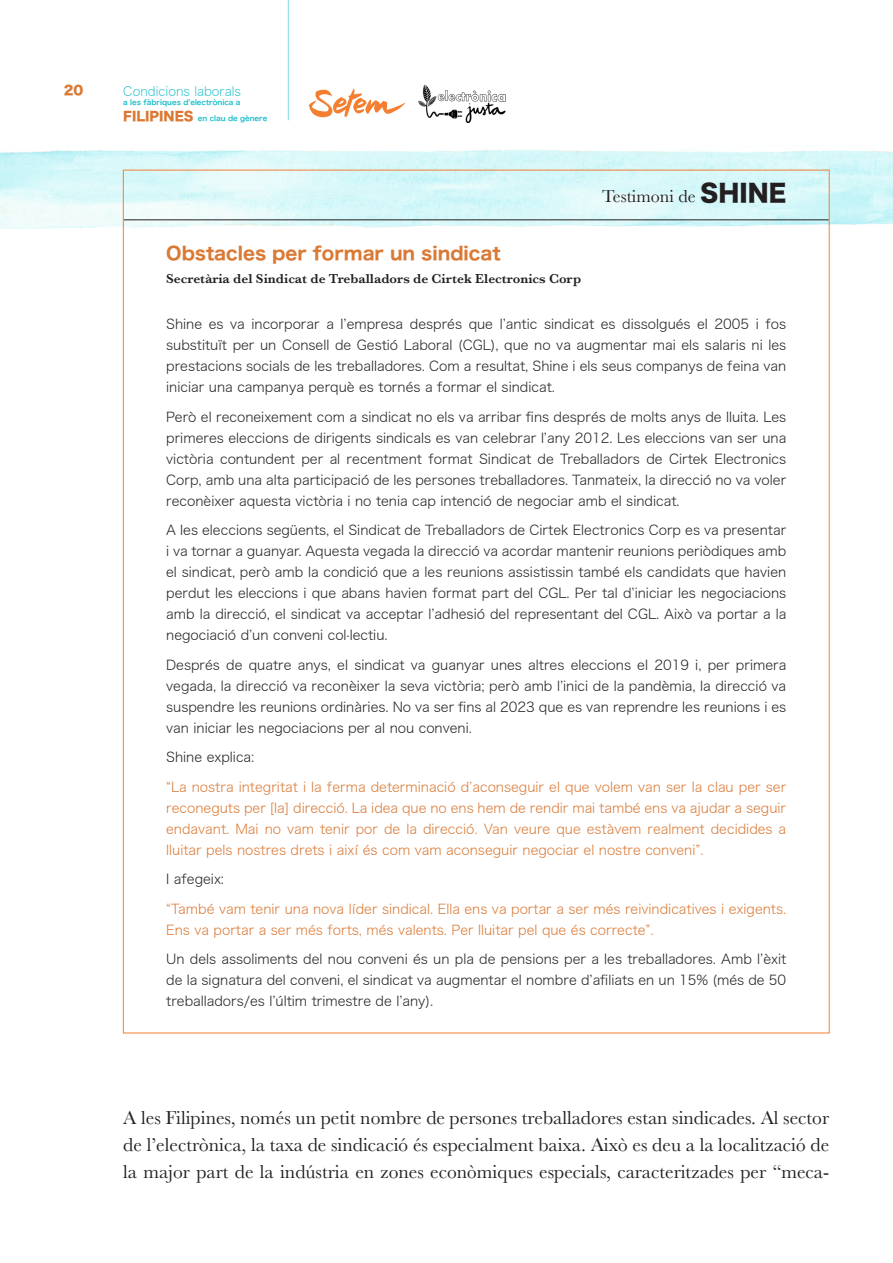
<style>
.page{position:relative;width:893px;height:1263px;background:#fff}
.page>*{position:absolute;margin:0;border:0;box-sizing:border-box;transform-origin:0 0}
.t1{font:19.5px/27px "Baskerville";color:#231f20;text-align:justify}
.Intense_Quote{font:18px "Hiragino Sans W7";color:#da7934}
.Intense_Quote-2{font:18px "Baskerville";color:#231f20}
.Intense_Quote-3{font:13.5px/21px "Hiragino Sans W2";color:#231f20;text-align:justify}
.Intense_Quote-4{font:13.5px/21px "Hiragino Sans W2";color:#da7934;text-align:justify}
.Intense_Quote-5{font:600 13.5px "Baskerville";color:#231f20}
.t2{font:12.75px "Hiragino Sans W1";color:#0fbbc7}
.t3{font:12.75px "Hira Kaku Std N W8";color:#da7934}
.t4{font:7.2px/15.8px "Hira Kaku Pro N W6";color:#0fbbc7}
.s1{font-family:"Hira Kaku Std N W8";font-size:12.75px;color:#da7934}
.s2{font-family:"Hiragino Sans W8";font-size:24px}
</style>
<div class="page">
<svg style="left:309px;top:89px;width:96px;height:28px"></svg>
<hr style="left:288px;top:0;width:1px;height:120px;background:#0fbbc7">
<img style="left:418px;top:84px;width:88px;height:39px">
<img style="left:0;top:149px;width:893px;height:80px">
<hr style="left:124px;top:219px;width:705px;height:1px;background:#231f20">
<p class="t3" style="left:64px;top:83px;width:21px">20</p>
<p class="t2" style="left:123px;top:80px;width:119px">Condicions laborals</p>
<p class="t4" style="left:123px;top:95px;width:146px">a les fàbriques d’electrònica a<br><span class="s1">FILIPINES</span> en clau de gènere</p>
<p class="Intense_Quote-2" style="left:602px;top:185px;width:186px">Testimoni de <span class="s2">SHINE</span></p>
<p class="Intense_Quote" style="left:166px;top:239px;width:336px">Obstacles per formar un sindicat</p>
<p class="Intense_Quote-5" style="left:166px;top:269px;width:417px">Secretària del Sindicat de Treballadors de Cirtek Electronics Corp</p>
<p class="Intense_Quote-3" style="left:166px;top:313px;width:622px">Shine es va incorporar a l’empresa després que l’antic sindicat es dissolgués el 2005 i fos substituït per un Consell de Gestió Laboral (CGL), que no va augmentar mai els salaris ni les prestacions socials de les treballadores. Com a resultat, Shine i els seus companys de feina van iniciar una campanya perquè es tornés a formar el sindicat.</p>
<p class="Intense_Quote-3" style="left:166px;top:405px;width:622px">Però el reconeixement com a sindicat no els va arribar fins després de molts anys de lluita. Les primeres eleccions de dirigents sindicals es van celebrar l’any 2012. Les eleccions van ser una victòria contundent per al recentment format Sindicat de Treballadors de Cirtek Electronics Corp, amb una alta participació de les persones treballadores. Tanmateix, la direcció no va voler reconèixer aquesta victòria i no tenia cap intenció de negociar amb el sindicat.</p>
<p class="Intense_Quote-3" style="left:166px;top:519px;width:622px">A les eleccions següents, el Sindicat de Treballadors de Cirtek Electronics Corp es va presentar i va tornar a guanyar. Aquesta vegada la direcció va acordar mantenir reunions periòdiques amb el sindicat, però amb la condició que a les reunions assistissin també els candidats que havien perdut les eleccions i que abans havien format part del CGL. Per tal d’iniciar les negociacions amb la direcció, el sindicat va acceptar l’adhesió del representant del CGL. Això va portar a la negociació d’un conveni col·lectiu.</p>
<p class="Intense_Quote-3" style="left:166px;top:653px;width:622px">Després de quatre anys, el sindicat va guanyar unes altres eleccions el 2019 i, per primera vegada, la direcció va reconèixer la seva victòria; però amb l’inici de la pandèmia, la direcció va suspendre les reunions ordinàries. No va ser fins al 2023 que es van reprendre les reunions i es van iniciar les negociacions per al nou conveni.</p>
<p class="Intense_Quote-3" style="left:166px;top:746px;width:90px">Shine explica:</p>
<p class="Intense_Quote-4" style="left:166px;top:775px;width:622px">“La nostra integritat i la ferma determinació d’aconseguir el que volem van ser la clau per ser reconeguts per [la] direcció. La idea que no ens hem de rendir mai també ens va ajudar a seguir endavant. Mai no vam tenir por de la direcció. Van veure que estàvem realment decidides a lluitar pels nostres drets i així és com vam aconseguir negociar el nostre conveni”.</p>
<p class="Intense_Quote-3" style="left:166px;top:868px;width:59px">I afegeix:</p>
<p class="Intense_Quote-4" style="left:166px;top:897px;width:622px">“També vam tenir una nova líder sindical. Ella ens va portar a ser més reivindicatives i exigents.<br>Ens va portar a ser més forts, més valents. Per lluitar pel que és correcte”.</p>
<p class="Intense_Quote-3" style="left:166px;top:948px;width:622px">Un dels assoliments del nou conveni és un pla de pensions per a les treballadores. Amb l’èxit de la signatura del conveni, el sindicat va augmentar el nombre d’afiliats en un 15% (més de 50 treballadors/es l’últim trimestre de l’any).</p>
<p class="t1" style="left:123px;top:1104px;width:707px">A les Filipines, només un petit nombre de persones treballadores estan sindicades. Al sector de l’electrònica, la taxa de sindicació és especialment baixa. Això es deu a la localització de la major part de la indústria en zones econòmiques especials, caracteritzades per “meca-</p>
</div>
